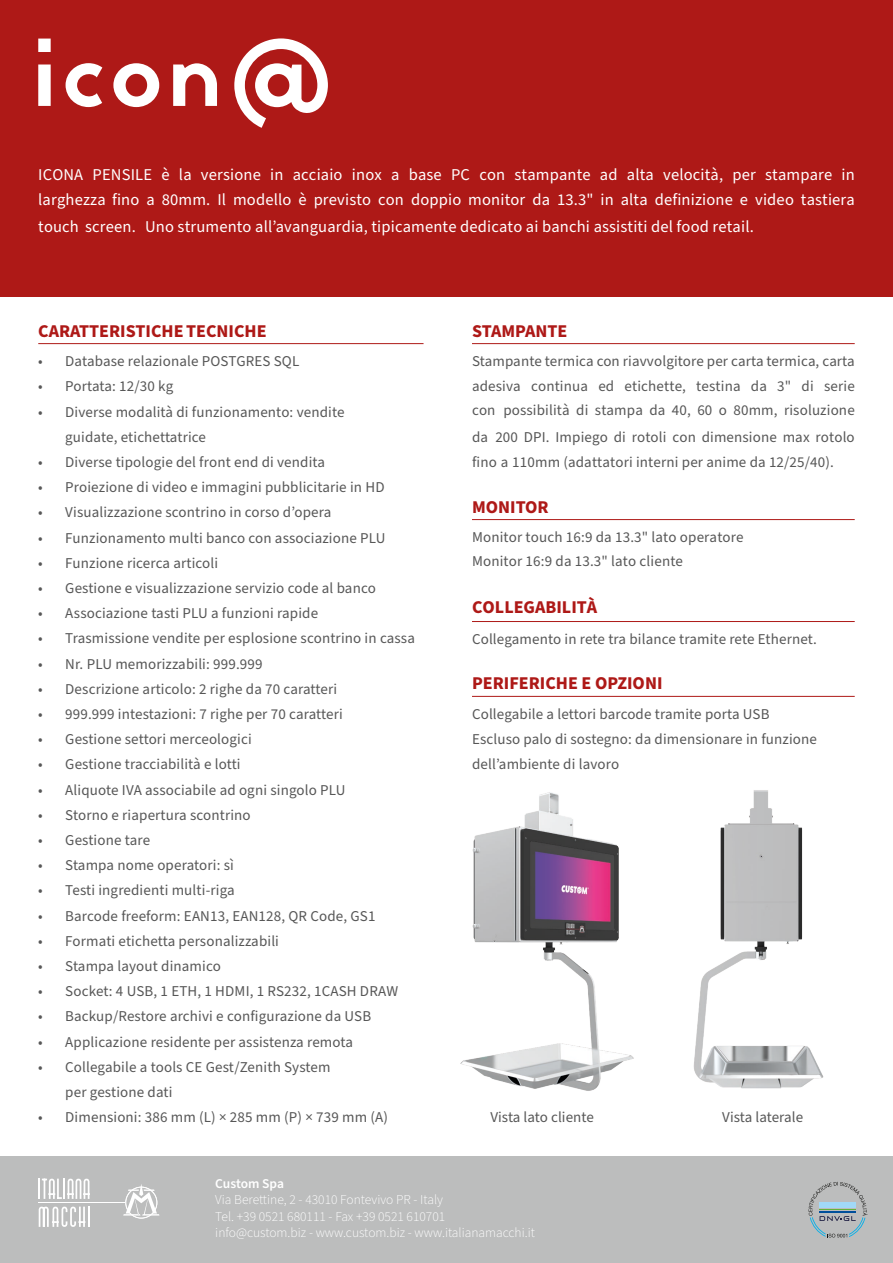
<style>
.page{position:relative;width:893px;height:1263px;background:#fff}
.page>*{position:absolute;margin:0;border:0;box-sizing:border-box;transform-origin:0 0}
.t1{font:700 18px "Source Sans Pro";color:#ae1917}
.t2{font:16.5px/24.9px "Source Sans Pro";letter-spacing:.01em;color:#fff}
.t3{font:15px/25.2px "Source Sans Pro";letter-spacing:.01em;color:#575757}
.t4{font:300 13.5px/16.5px "Source Sans Pro";color:#fff}
.t5{font:600 13.5px "Source Sans Pro";letter-spacing:-.01em;color:#fff}
</style>
<div class="page">
<div style="left:0;top:0;width:893px;height:296px;background:#ae1917"></div>
<div style="left:0;top:1156px;width:893px;height:107px;background:#bcbdbd"></div>
<img style="left:460px;top:792px;width:174px;height:299px">
<img style="left:693px;top:790px;width:131px;height:299px">
<hr style="left:472px;top:519px;width:383px;height:1px;background:#ae1917">
<hr style="left:472px;top:621px;width:383px;height:1px;background:#ae1917">
<hr style="left:472px;top:343px;width:383px;height:1px;background:#ae1917">
<hr style="left:472px;top:696px;width:383px;height:1px;background:#ae1917">
<hr style="left:38px;top:343px;width:386px;height:1px;background:#ae1917">
<svg style="left:38px;top:39px;width:13px;height:67px"></svg>
<svg style="left:66px;top:63px;width:36px;height:44px"></svg>
<svg style="left:113px;top:63px;width:46px;height:44px"></svg>
<svg style="left:173px;top:63px;width:44px;height:43px"></svg>
<svg style="left:234px;top:38px;width:94px;height:90px"></svg>
<hr style="left:38px;top:1202px;width:87px;height:1px;background:#fff">
<svg style="left:123px;top:1184px;width:36px;height:34px"></svg>
<hr style="left:38px;top:1179px;width:2px;height:20px;background:#fff">
<svg style="left:42px;top:1179px;width:48px;height:20px"></svg>
<hr style="left:88px;top:1206px;width:2px;height:21px;background:#fff">
<svg style="left:39px;top:1206px;width:46px;height:21px"></svg>
<svg style="left:809px;top:1182px;width:58px;height:55px"></svg>
<p class="t2" style="left:38px;top:162px;width:818px">ICONA PENSILE è la versione in acciaio inox a base PC con stampante ad alta velocità, per stampare in larghezza fino a 80mm. Il modello è previsto con doppio monitor da 13.3" in alta definizione e video tastiera</p>
<p class="t2" style="left:38px;top:215px;width:717px">touch screen. Uno strumento all’avanguardia, tipicamente dedicato ai banchi assistiti del food retail.</p>
<p class="t1" style="left:38px;top:318px;width:230px">CARATTERISTICHE TECNICHE</p>
<p class="t3" style="left:38px;top:349px;width:263px">• Database relazionale POSTGRES SQL</p>
<p class="t3" style="left:38px;top:374px;width:137px">• Portata: 12/30 kg</p>
<p class="t3" style="left:65px;top:399px;width:281px;text-indent:-27px">• Diverse modalità di funzionamento: vendite guidate, etichettatrice</p>
<p class="t3" style="left:38px;top:450px;width:288px">• Diverse tipologie del front end di vendita</p>
<p class="t3" style="left:38px;top:475px;width:348px">• Proiezione di video e immagini pubblicitarie in HD</p>
<p class="t3" style="left:38px;top:500px;width:295px">• Visualizzazione scontrino in corso d’opera</p>
<p class="t3" style="left:38px;top:525px;width:349px">• Funzionamento multi banco con associazione PLU</p>
<p class="t3" style="left:38px;top:551px;width:181px">• Funzione ricerca articoli</p>
<p class="t3" style="left:38px;top:576px;width:339px">• Gestione e visualizzazione servizio code al banco</p>
<p class="t3" style="left:38px;top:601px;width:281px">• Associazione tasti PLU a funzioni rapide</p>
<p class="t3" style="left:38px;top:626px;width:378px">• Trasmissione vendite per esplosione scontrino in cassa</p>
<p class="t3" style="left:38px;top:651px;width:226px">• Nr. PLU memorizzabili: 999.999</p>
<p class="t3" style="left:38px;top:677px;width:300px">• Descrizione articolo: 2 righe da 70 caratteri</p>
<p class="t3" style="left:38px;top:702px;width:306px">• 999.999 intestazioni: 7 righe per 70 caratteri</p>
<p class="t3" style="left:38px;top:727px;width:215px">• Gestione settori merceologici</p>
<p class="t3" style="left:38px;top:752px;width:204px">• Gestione tracciabilità e lotti</p>
<p class="t3" style="left:38px;top:777px;width:309px">• Aliquote IVA associabile ad ogni singolo PLU</p>
<p class="t3" style="left:38px;top:803px;width:214px">• Storno e riapertura scontrino</p>
<p class="t3" style="left:38px;top:828px;width:113px">• Gestione tare</p>
<p class="t3" style="left:38px;top:853px;width:197px">• Stampa nome operatori: sì</p>
<p class="t3" style="left:38px;top:878px;width:198px">• Testi ingredienti multi-riga</p>
<p class="t3" style="left:38px;top:903px;width:339px">• Barcode freeform: EAN13, EAN128, QR Code, GS1</p>
<p class="t3" style="left:38px;top:929px;width:242px">• Formati etichetta personalizzabili</p>
<p class="t3" style="left:38px;top:954px;width:184px">• Stampa layout dinamico</p>
<p class="t3" style="left:38px;top:979px;width:361px">• Socket: 4 USB, 1 ETH, 1 HDMI, 1 RS232, 1CASH DRAW</p>
<p class="t3" style="left:38px;top:1004px;width:334px">• Backup/Restore archivi e configurazione da USB</p>
<p class="t3" style="left:38px;top:1029px;width:316px">• Applicazione residente per assistenza remota</p>
<p class="t3" style="left:65px;top:1055px;width:267px;text-indent:-27px">• Collegabile a tools CE Gest/Zenith System per gestione dati</p>
<p class="t3" style="left:38px;top:1105px;width:351px">• Dimensioni: 386 mm (L) × 285 mm (P) × 739 mm (A)</p>
<p class="t1" style="left:472px;top:318px;width:97px">STAMPANTE</p>
<p class="t3" style="left:472px;top:349px;width:384px">Stampante termica con riavvolgitore per carta termica, carta adesiva continua ed etichette, testina da 3" di serie</p>
<p class="t3" style="left:472px;top:397px;width:384px;line-height:26.8px">con possibilità di stampa da 40, 60 o 80mm, risoluzione da 200 DPI. Impiego di rotoli con dimensione max rotolo</p>
<p class="t3" style="left:472px;top:450px;width:363px">fino a 110mm (adattatori interni per anime da 12/25/40).</p>
<p class="t1" style="left:472px;top:494px;width:78px">MONITOR</p>
<p class="t3" style="left:472px;top:526px;width:273px;line-height:23.5px">Monitor touch 16:9 da 13.3" lato operatore<br>Monitor 16:9 da 13.3" lato cliente</p>
<p class="t1" style="left:472px;top:595px;width:127px">COLLEGABILITÀ</p>
<p class="t3" style="left:472px;top:627px;width:346px">Collegamento in rete tra bilance tramite rete Ethernet.</p>
<p class="t1" style="left:472px;top:671px;width:192px">PERIFERICHE E OPZIONI</p>
<p class="t3" style="left:472px;top:701px;width:347px">Collegabile a lettori barcode tramite porta USB<br>Escluso palo di sostegno: da dimensionare in funzione dell’ambiente di lavoro</p>
<p class="t3" style="left:490px;top:1105px;width:105px">Vista lato cliente</p>
<p class="t3" style="left:722px;top:1105px;width:82px">Vista laterale</p>
<p class="t5" style="left:215px;top:1174px;width:70px">Custom Spa</p>
<p class="t4" style="left:215px;top:1192px;width:321px">Via Berettine, 2 - 43010 Fontevivo PR - Italy<br>Tel. +39 0521 680111 - Fax +39 0521 610701 info@custom.biz - www.custom.biz - www.italianamacchi.it</p>
</div>
